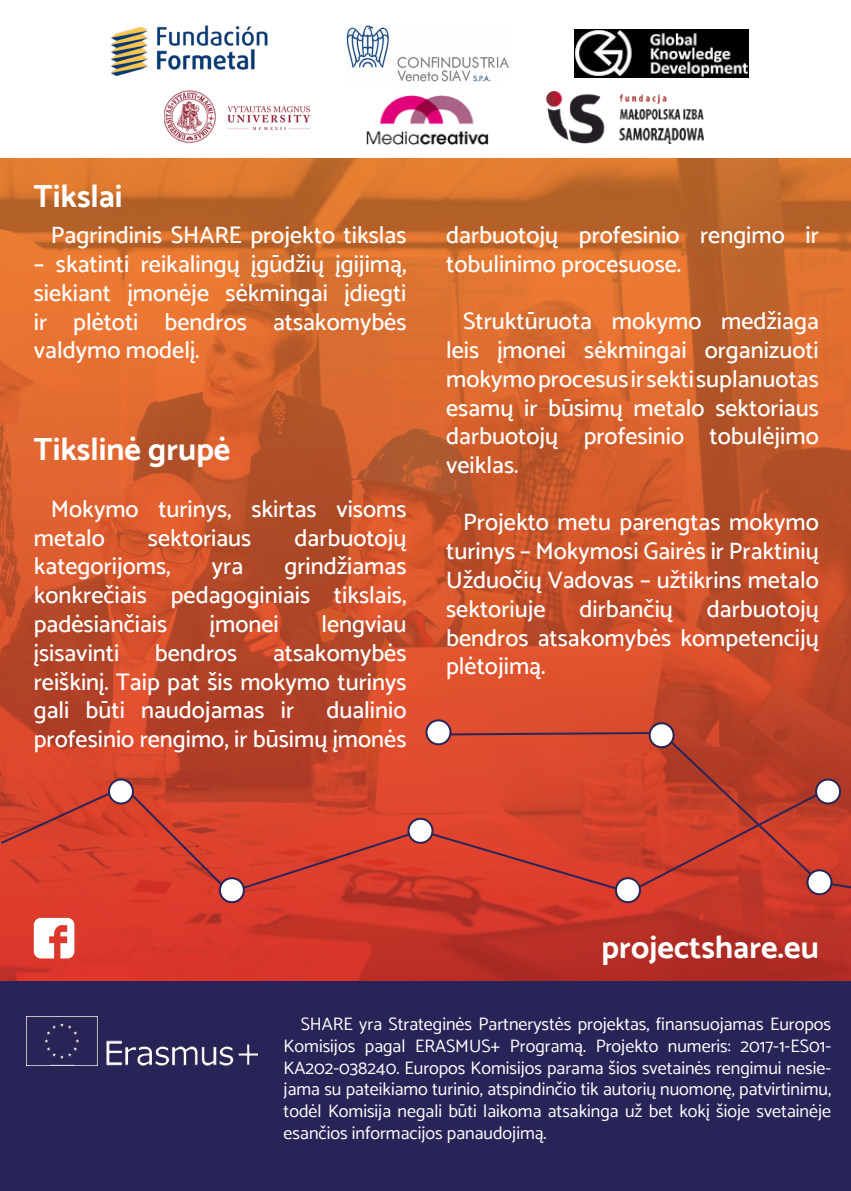
<style>
.page{position:relative;width:851px;height:1191px;background:#fff}
.page>*{position:absolute;margin:0;border:0;box-sizing:border-box;transform-origin:0 0}
.t1{font:700 32px "Catamaran";color:#fff}
.t2{font:500 24px/28.8px "Catamaran";color:#fff;text-align:justify}
.t3{font:18px/21.6px "Catamaran";color:#fff;text-align:justify}
</style>
<div class="page">
<img style="left:0;top:159px;width:850px;height:822px">
<div style="left:0;top:981px;width:850px;height:210px;background:#292458"></div>
<img style="left:26px;top:1016px;width:231px;height:49px">
<img style="left:111px;top:25px;width:157px;height:52px">
<img style="left:574px;top:30px;width:174px;height:48px">
<img style="left:345px;top:26px;width:164px;height:55px">
<img style="left:366px;top:95px;width:123px;height:50px">
<img style="left:546px;top:92px;width:157px;height:52px">
<svg style="left:34px;top:918px;width:40px;height:40px"></svg>
<svg style="left:0;top:788px;width:440px;height:105px;background:#d43f2c"></svg>
<div style="left:109px;top:779px;width:24px;height:24px;background:#fff;border-radius:50%"></div>
<div style="left:108px;top:778px;width:26px;height:26px;border:2px solid #292458;border-radius:50%"></div>
<div style="left:220px;top:878px;width:24px;height:24px;background:#fff;border-radius:50%"></div>
<div style="left:219px;top:877px;width:26px;height:26px;border:2px solid #292458;border-radius:50%"></div>
<div style="left:408px;top:819px;width:24px;height:23px;background:#fff;border-radius:50%"></div>
<div style="left:407px;top:818px;width:26px;height:25px;border:2px solid #292458;border-radius:50%"></div>
<svg style="left:440px;top:731px;width:410px;height:250px;background:#c43c2b"></svg>
<svg style="left:805px;top:868px;width:28px;height:28px"></svg>
<svg style="left:647px;top:721px;width:28px;height:28px"></svg>
<svg style="left:424px;top:718px;width:28px;height:28px"></svg>
<img style="left:164px;top:90px;width:147px;height:54px">
<h1 class="t1" style="left:34px;top:177px;width:90px">Tikslai</h1>
<p class="t2" style="left:51px;top:220px;width:357px">Pagrindinis SHARE projekto tikslas</p>
<p class="t2" style="left:34px;top:249px;width:374px">– skatinti reikalingų įgūdžių įgijimą, siekiant įmonėje sėkmingai įdiegti ir plėtoti bendros atsakomybės valdymo modelį.</p>
<h1 class="t1" style="left:34px;top:430px;width:198px">Tikslinė grupė</h1>
<p class="t2" style="left:34px;top:494px;width:374px;text-indent:17px">Mokymo turinys, skirtas visoms metalo</p>
<p class="t2" style="left:148px;top:523px;width:105px">sektoriaus</p>
<p class="t2" style="left:294px;top:523px;width:113px">darbuotojų</p>
<p class="t2" style="left:34px;top:551px;width:138px">kategorijoms,</p>
<p class="t2" style="left:212px;top:551px;width:33px">yra</p>
<p class="t2" style="left:34px;top:551px;width:374px;text-indent:250px">grindžiamas konkrečiais pedagoginiais tikslais, padėsiančiais</p>
<p class="t2" style="left:210px;top:609px;width:70px">įmonei</p>
<p class="t2" style="left:321px;top:609px;width:87px">lengviau</p>
<p class="t2" style="left:34px;top:638px;width:87px">įsisavinti</p>
<p class="t2" style="left:155px;top:638px;width:84px">bendros</p>
<p class="t2" style="left:34px;top:638px;width:374px;text-indent:239px">atsakomybės reiškinį. Taip pat šis mokymo turinys gali būti naudojamas ir</p>
<p class="t2" style="left:34px;top:695px;width:374px;text-align:right">dualinio<br>profesinio rengimo, ir būsimų įmonės</p>
<p class="t2" style="left:446px;top:220px;width:374px">darbuotojų profesinio rengimo ir tobulinimo procesuose.</p>
<p class="t2" style="left:446px;top:306px;width:374px;text-indent:17px">Struktūruota mokymo medžiaga leis įmonei sėkmingai organizuoti mokymo procesus ir sekti suplanuotas esamų ir būsimų metalo sektoriaus darbuotojų profesinio tobulėjimo veiklas.</p>
<p class="t2" style="left:446px;top:507px;width:374px;text-indent:17px">Projekto metu parengtas mokymo turinys – Mokymosi Gairės ir Praktinių Užduočių Vadovas – užtikrins metalo sektoriuje</p>
<p class="t2" style="left:579px;top:594px;width:95px">dirbančių</p>
<p class="t2" style="left:446px;top:594px;width:374px;text-indent:260px">darbuotojų bendros atsakomybės kompetencijų plėtojimą.</p>
<h1 class="t1" style="left:601px;top:927px;width:219px">projectshare.eu</h1>
<p class="t3" style="left:283px;top:1013px;width:549px;text-indent:17px">SHARE yra Strateginės Partnerystės projektas, finansuojamas Europos Komisijos pagal ERASMUS+ Programą. Projekto numeris: 2017-1-ES01- KA202-038240. Europos Komisijos parama šios svetainės rengimui nesie&shy;jama su pateikiamo turinio, atspindinčio tik autorių nuomonę, patvirtinimu, todėl Komisija negali būti laikoma atsakinga už bet kokį šioje svetainėje esančios informacijos panaudojimą.</p>
</div>
